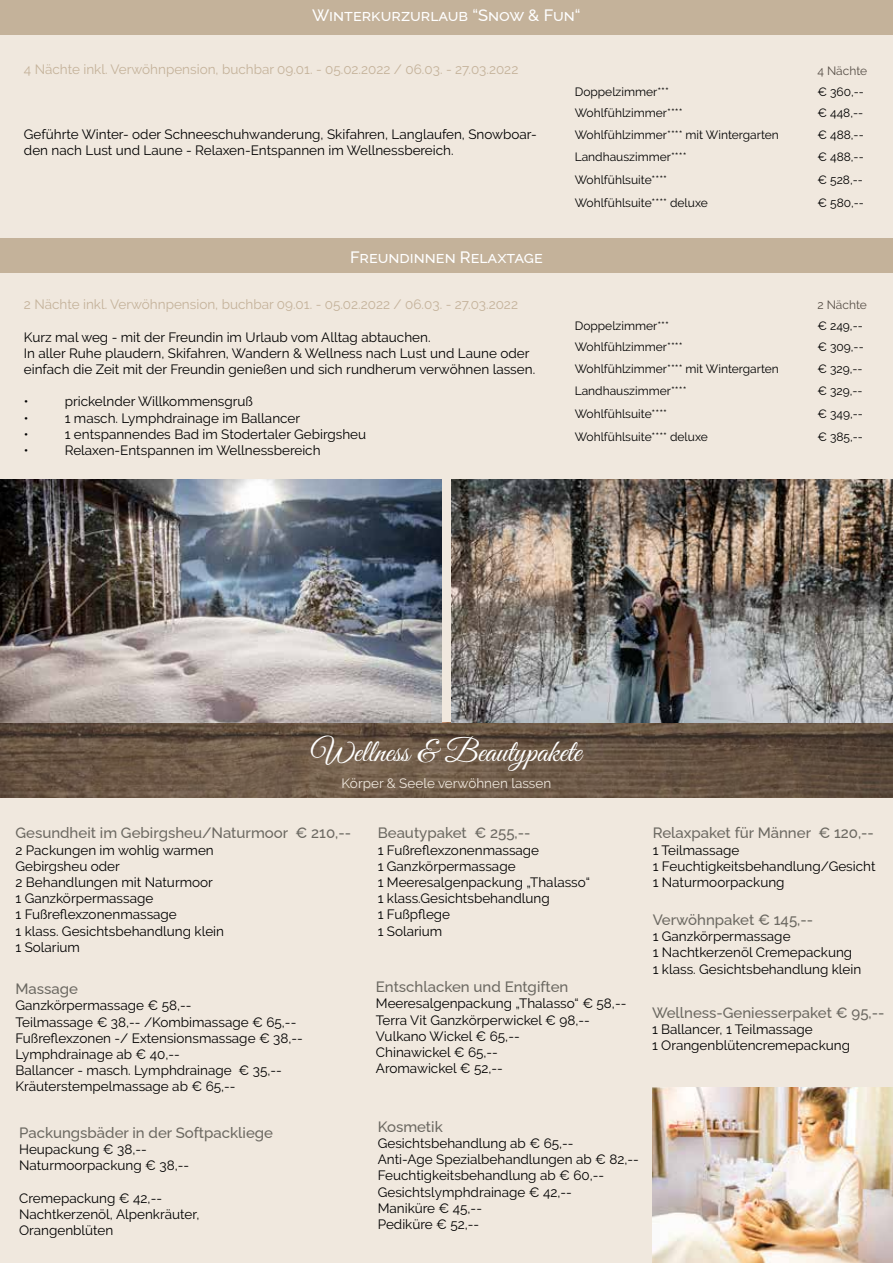
<style>
.page{position:relative;width:893px;height:1263px;background:#fff}
.page>*{position:absolute;margin:0;border:0;box-sizing:border-box;transform-origin:0 0}
.t1{font:31.5px "Great Vibes";color:#fff}
.t2{font:100 16.5px "Raleway";color:#fff}
.t3{font:100 15px "Raleway";color:#6b6861}
.t4{font:13.5px/16.2px "Raleway";color:#000}
.t5{font:13.5px "Raleway";color:#c4b29a}
.t6{font:13.5px "Raleway";color:#f0e8de}
.t7{font:12px "Raleway";color:#000}
.t8{font:12px "Raleway";letter-spacing:-.005em;color:#585048}
</style>
<div class="page">
<div style="left:0;top:0;width:893px;height:35px;background:#c4b29a"></div>
<div style="left:0;top:35px;width:893px;height:203px;background:#f0e8de"></div>
<div style="left:0;top:238px;width:893px;height:35px;background:#c4b29a"></div>
<div style="left:0;top:273px;width:893px;height:462px;background:#f0e8de"></div>
<svg style="left:0;top:723px;width:893px;height:75px;background:#675443"></svg>
<div style="left:0;top:798px;width:893px;height:465px;background:#f0e8de"></div>
<img style="left:653px;top:1087px;width:240px;height:176px">
<img style="left:0;top:479px;width:441px;height:244px">
<img style="left:452px;top:479px;width:441px;height:244px">
<p class="t2" style="left:312px;top:2px;width:270px">Winterkurzurlaub “Snow &amp; Fun“</p>
<p class="t5" style="left:24px;top:61px;width:496px">4 Nächte inkl. Verwöhnpension, buchbar 09.01. - 05.02.2022 / 06.03. - 27.03.2022</p>
<p class="t8" style="left:817px;top:64px;width:51px">4 Nächte</p>
<p class="t4" style="left:24px;top:126px;width:514px">Geführte Winter- oder Schneeschuhwanderung, Skifahren, Langlaufen, Snowboar&shy;den nach Lust und Laune - Relaxen-Entspannen im Wellnessbereich.</p>
<p class="t2" style="left:350px;top:244px;width:194px">Freundinnen Relaxtage</p>
<p class="t5" style="left:24px;top:297px;width:496px">2 Nächte inkl. Verwöhnpension, buchbar 09.01. - 05.02.2022 / 06.03. - 27.03.2022</p>
<p class="t4" style="left:24px;top:329px;width:513px">Kurz mal weg - mit der Freundin im Urlaub vom Alltag abtauchen.<br>In aller Ruhe plaudern, Skifahren, Wandern &amp; Wellness nach Lust und Laune oder einfach die Zeit mit der Freundin genießen und sich rundherum verwöhnen lassen.</p>
<p class="t4" style="left:24px;top:393px;width:6px">•</p>
<p class="t4" style="left:65px;top:393px;width:190px">prickelnder Willkommensgruß</p>
<p class="t4" style="left:24px;top:410px;width:6px">•</p>
<p class="t4" style="left:65px;top:410px;width:237px">1 masch. Lymphdrainage im Ballancer</p>
<p class="t4" style="left:24px;top:426px;width:6px">•</p>
<p class="t4" style="left:65px;top:426px;width:303px">1 entspannendes Bad im Stodertaler Gebirgsheu</p>
<p class="t4" style="left:24px;top:442px;width:6px">•</p>
<p class="t4" style="left:65px;top:442px;width:257px">Relaxen-Entspannen im Wellnessbereich</p>
<p class="t7" style="left:575px;top:85px;width:96px">Doppelzimmer***</p>
<p class="t7" style="left:817px;top:85px;width:48px">€ 360,--</p>
<p class="t7" style="left:575px;top:106px;width:109px">Wohlfühlzimmer****</p>
<p class="t7" style="left:817px;top:106px;width:47px">€ 448,--</p>
<p class="t7" style="left:575px;top:127px;width:206px">Wohlfühlzimmer**** mit Wintergarten</p>
<p class="t7" style="left:817px;top:127px;width:48px">€ 488,--</p>
<p class="t7" style="left:575px;top:150px;width:113px">Landhauszimmer****</p>
<p class="t7" style="left:817px;top:150px;width:48px">€ 488,--</p>
<p class="t7" style="left:575px;top:173px;width:94px">Wohlfühlsuite****</p>
<p class="t7" style="left:817px;top:173px;width:47px">€ 528,--</p>
<p class="t7" style="left:575px;top:196px;width:135px">Wohlfühlsuite**** deluxe</p>
<p class="t7" style="left:817px;top:196px;width:48px">€ 580,--</p>
<p class="t8" style="left:817px;top:298px;width:51px">2 Nächte</p>
<p class="t7" style="left:575px;top:319px;width:96px">Doppelzimmer***</p>
<p class="t7" style="left:817px;top:319px;width:47px">€ 249,--</p>
<p class="t7" style="left:575px;top:340px;width:109px">Wohlfühlzimmer****</p>
<p class="t7" style="left:817px;top:340px;width:48px">€ 309,--</p>
<p class="t7" style="left:575px;top:361px;width:206px">Wohlfühlzimmer**** mit Wintergarten</p>
<p class="t7" style="left:817px;top:361px;width:47px">€ 329,--</p>
<p class="t7" style="left:575px;top:384px;width:113px">Landhauszimmer****</p>
<p class="t7" style="left:817px;top:384px;width:47px">€ 329,--</p>
<p class="t7" style="left:575px;top:407px;width:94px">Wohlfühlsuite****</p>
<p class="t7" style="left:817px;top:407px;width:47px">€ 349,--</p>
<p class="t7" style="left:575px;top:430px;width:135px">Wohlfühlsuite**** deluxe</p>
<p class="t7" style="left:817px;top:430px;width:47px">€ 385,--</p>
<h1 class="t1" style="left:312px;top:734px;width:271px">Wellness &amp; Beautypakete</h1>
<p class="t6" style="left:342px;top:775px;width:211px">Körper &amp; Seele verwöhnen lassen</p>
<p class="t3" style="left:15px;top:821px;width:337px">Gesundheit im Gebirgsheu/Naturmoor € 210,--</p>
<p class="t4" style="left:15px;top:842px;width:210px">2 Packungen im wohlig warmen<br>Gebirgsheu oder<br>2 Behandlungen mit Naturmoor<br>1 Ganzkörpermassage<br>1 Fußreflexzonenmassage<br>1 klass. Gesichtsbehandlung klein<br>1 Solarium</p>
<p class="t3" style="left:378px;top:821px;width:154px">Beautypaket € 255,--</p>
<p class="t4" style="left:378px;top:842px;width:214px">1 Fußreflexzonenmassage<br>1 Ganzkörpermassage<br>1 Meeresalgenpackung „Thalasso“<br>1 klass.Gesichtsbehandlung<br>1 Fußpflege<br>1 Solarium</p>
<p class="t3" style="left:15px;top:977px;width:64px">Massage</p>
<p class="t4" style="left:15px;top:997px;width:289px">Ganzkörpermassage € 58,--<br>Teilmassage € 38,-- /Kombimassage € 65,-- Fußreflexzonen -/ Extensionsmassage € 38,-- Lymphdrainage ab € 40,--<br>Ballancer - masch. Lymphdrainage € 35,-- Kräuterstempelmassage ab € 65,--</p>
<p class="t3" style="left:19px;top:1120px;width:255px">Packungsbäder in der Softpackliege</p>
<p class="t4" style="left:19px;top:1141px;width:171px">Heupackung € 38,--<br>Naturmoorpackung € 38,--</p>
<p class="t4" style="left:19px;top:1190px;width:182px">Cremepackung € 42,--<br>Nachtkerzenöl, Alpenkräuter,<br>Orangenblüten</p>
<p class="t3" style="left:376px;top:975px;width:194px">Entschlacken und Entgiften</p>
<p class="t4" style="left:376px;top:995px;width:252px">Meeresalgenpackung „Thalasso“ € 58,--<br>Terra Vit Ganzkörperwickel € 98,--<br>Vulkano Wickel € 65,--<br>Chinawickel € 65,--<br>Aromawickel € 52,--</p>
<p class="t3" style="left:378px;top:1114px;width:67px">Kosmetik</p>
<p class="t4" style="left:378px;top:1135px;width:263px">Gesichtsbehandlung ab € 65,--<br>Anti-Age Spezialbehandlungen ab € 82,--<br>Feuchtigkeitsbehandlung ab € 60,--<br>Gesichtslymphdrainage € 42,--<br>Maniküre € 45,--<br>Pediküre € 52,--</p>
<p class="t3" style="left:653px;top:821px;width:223px">Relaxpaket für Männer € 120,--</p>
<p class="t4" style="left:653px;top:842px;width:224px">1 Teilmassage<br>1 Feuchtigkeitsbehandlung/Gesicht<br>1 Naturmoorpackung</p>
<p class="t3" style="left:653px;top:908px;width:162px">Verwöhnpaket € 145,--</p>
<p class="t4" style="left:653px;top:928px;width:210px">1 Ganzkörpermassage<br>1 Nachtkerzenöl Cremepackung<br>1 klass. Gesichtsbehandlung klein</p>
<p class="t3" style="left:652px;top:1000px;width:234px">Wellness-Geniesserpaket € 95,--</p>
<p class="t4" style="left:652px;top:1021px;width:200px">1 Ballancer, 1 Teilmassage<br>1 Orangenblütencremepackung</p>
</div>
